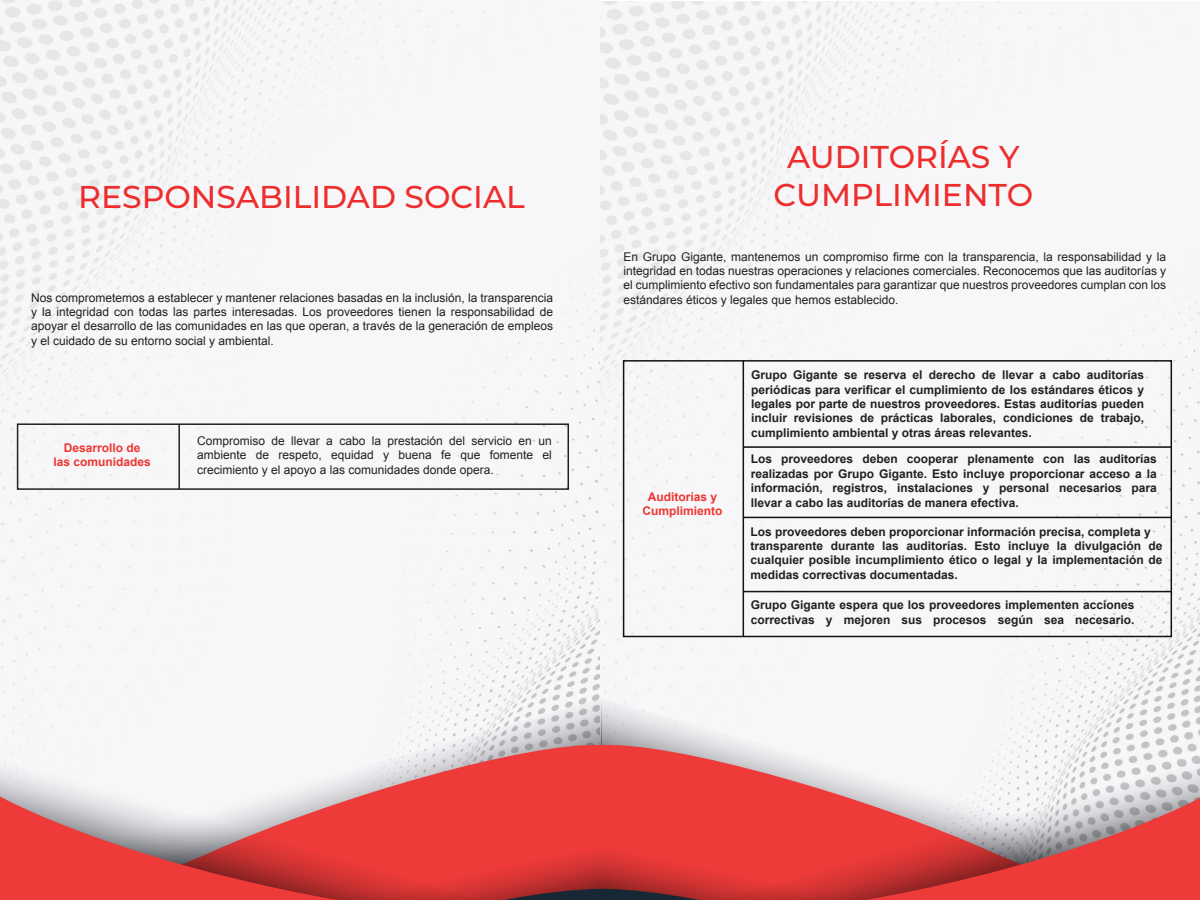
<style>
.page{position:relative;width:1200px;height:900px;background:#fff}
.page>*{position:absolute;margin:0;border:0;box-sizing:border-box;transform-origin:0 0}
.t1{font:500 31.5px/37.8px "Montserrat";color:#ee2d2d;text-align:center}
.t2{font:700 12px/14.4px "Arial";color:#231f20;text-align:justify}
.t3{font:12px/14.4px "Arial";color:#231f20;text-align:justify}
.t4{font:700 12px/14.4px "Arial";color:#ee3530;text-align:center}
</style>
<div class="page">
<img style="left:0;top:0;width:1200px;height:690px">
<div style="left:17px;top:423px;width:552px;height:66px;border:2px solid #231f20"></div>
<hr style="left:178px;top:424px;width:2px;height:65px;background:#231f20">
<div style="left:623px;top:360px;width:549px;height:277px;border:2px solid #0f1313"></div>
<hr style="left:743px;top:360px;width:1px;height:276px;background:#0f1313">
<hr style="left:743px;top:446px;width:429px;height:1px;background:#0f1313">
<hr style="left:743px;top:516px;width:429px;height:2px;background:#0f1313">
<hr style="left:743px;top:590px;width:429px;height:2px;background:#0f1313">
<svg style="left:2px;top:690px;width:599px;height:51px"></svg>
<svg style="left:556px;top:741px;width:45px;height:53px;background:#e64444"></svg>
<svg style="left:0;top:717px;width:556px;height:77px"></svg>
<svg style="left:0;top:794px;width:601px;height:105px;background:#e57272"></svg>
<svg style="left:601px;top:690px;width:599px;height:51px"></svg>
<svg style="left:601px;top:741px;width:46px;height:53px;background:#e74444"></svg>
<svg style="left:647px;top:717px;width:553px;height:77px"></svg>
<svg style="left:601px;top:794px;width:599px;height:105px;background:#e37070"></svg>
<svg style="left:142px;top:816px;width:919px;height:83px;background:#d64646"></svg>
<h1 class="t1" style="left:78px;top:177px;width:448px">RESPONSABILIDAD SOCIAL</h1>
<p class="t3" style="left:31px;top:290px;width:524px">Nos comprometemos a establecer y mantener relaciones basadas en la inclusión, la transparencia y la integridad con todas las partes interesadas. Los proveedores tienen la responsabilidad de apoyar el desarrollo de las comunidades en las que operan, a través de la generación de empleos y el cuidado de su entorno social y ambiental.</p>
<p class="t4" style="left:53px;top:440px;width:99px">Desarrollo de<br>las comunidades</p>
<p class="t3" style="left:197px;top:433px;width:356px">Compromiso de llevar a cabo la prestación del servicio en un ambiente de respeto, equidad y buena fe que fomente el crecimiento y el apoyo a las comunidades donde opera.</p>
<h1 class="t1" style="left:773px;top:136px;width:261px">AUDITORÍAS Y<br>CUMPLIMIENTO</h1>
<p class="t3" style="left:624px;top:249px;width:544px">En Grupo Gigante, mantenemos un compromiso firme con la transparencia, la responsabilidad y la integridad en todas nuestras operaciones y relaciones comerciales. Reconocemos que las auditorías y el cumplimiento efectivo son fundamentales para garantizar que nuestros proveedores cumplan con los estándares éticos y legales que hemos establecido.</p>
<p class="t4" style="left:642px;top:489px;width:82px">Auditorías y<br>Cumplimiento</p>
<p class="t2" style="left:751px;top:368px;width:395px">Grupo Gigante se reserva el derecho de llevar a cabo auditorías periódicas para verificar el cumplimiento de los estándares éticos y legales por parte de nuestros proveedores. Estas auditorías pueden incluir revisiones de prácticas laborales, condiciones de trabajo, cumplimiento ambiental y otras áreas relevantes.</p>
<p class="t2" style="left:751px;top:452px;width:408px">Los proveedores deben cooperar plenamente con las auditorías realizadas por Grupo Gigante. Esto incluye proporcionar acceso a la información, registros, instalaciones y personal necesarios para llevar a cabo las auditorías de manera efectiva.</p>
<p class="t2" style="left:751px;top:524px;width:414px;text-align:left">Los proveedores deben proporcionar información precisa, completa y transparente durante las auditorías. Esto incluye la divulgación de cualquier posible incumplimiento ético o legal y la implementación de medidas correctivas documentadas.</p>
<p class="t2" style="left:751px;top:598px;width:385px">Grupo Gigante espera que los proveedores implementen acciones correctivas y mejoren sus procesos según sea necesario.</p>
</div>
